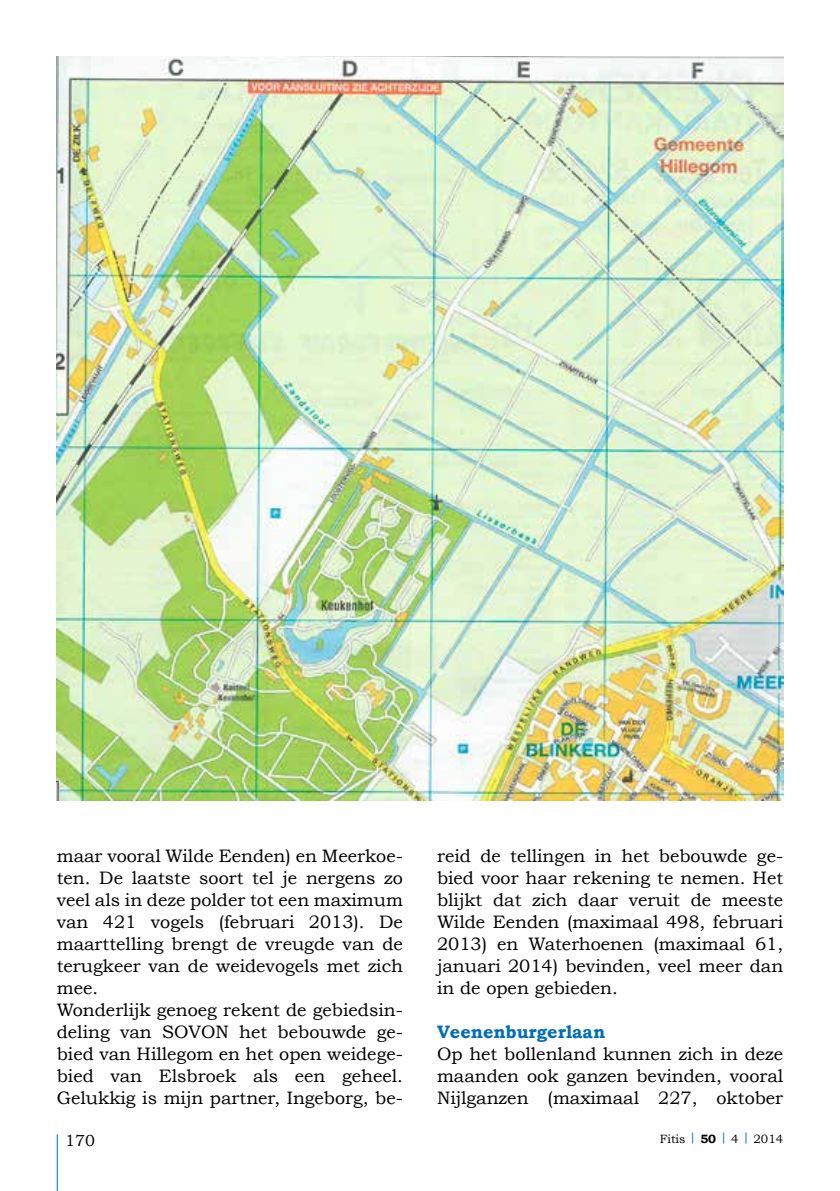
<style>
.page{position:relative;width:840px;height:1191px;background:#fff}
.page>*{position:absolute;margin:0;border:0;box-sizing:border-box;transform-origin:0 0}
.t1{font:18px/22px "Bookman Old Style";color:#000;text-align:justify}
.t2{font:700 18px "Bookman Old Style";color:#006eb7}
.t3{font:16px "Bookman Old Style";color:#000}
.t4{font:12px "Bookman Old Style";color:#000}
.s1{font-weight:700}
</style>
<div class="page">
<hr style="left:57px;top:1134px;width:1px;height:57px;background:#006eb7">
<img style="left:57px;top:57px;width:725px;height:743px">
<p class="t1" style="left:57px;top:845px;width:347px;text-align:left">maar vooral Wilde Eenden) en Meerkoe&shy;ten. De laatste soort tel je nergens zo veel als in deze polder tot een maximum van 421 vogels (februari 2013). De maarttelling brengt de vreugde van de terugkeer van de weidevogels met zich mee.<br>Wonderlijk genoeg rekent de gebiedsin&shy;deling van SOVON het bebouwde ge&shy;bied van Hillegom en het open weidege&shy;bied van Elsbroek als een geheel.<br>Gelukkig is mijn partner, Ingeborg, be-</p>
<p class="t1" style="left:437px;top:845px;width:347px">reid de tellingen in het bebouwde ge&shy;bied voor haar rekening te nemen. Het blijkt dat zich daar veruit de meeste Wilde Eenden (maximaal 498, februari 2013) en Waterhoenen (maximaal 61, januari 2014) bevinden, veel meer dan in de open gebieden.</p>
<p class="t2" style="left:437px;top:1021px;width:170px">Veenenburgerlaan</p>
<p class="t1" style="left:437px;top:1043px;width:347px">Op het bollenland kunnen zich in deze maanden ook ganzen bevinden, vooral Nijlganzen (maximaal 227, oktober</p>
<p class="t3" style="left:65px;top:1131px;width:31px">170</p>
<p class="t4" style="left:659px;top:1132px;width:125px">Fitis <sup>|</sup> <span class="s1">50</span> <sup>|</sup> 4 <sup>|</sup> 2014</p>
</div>
